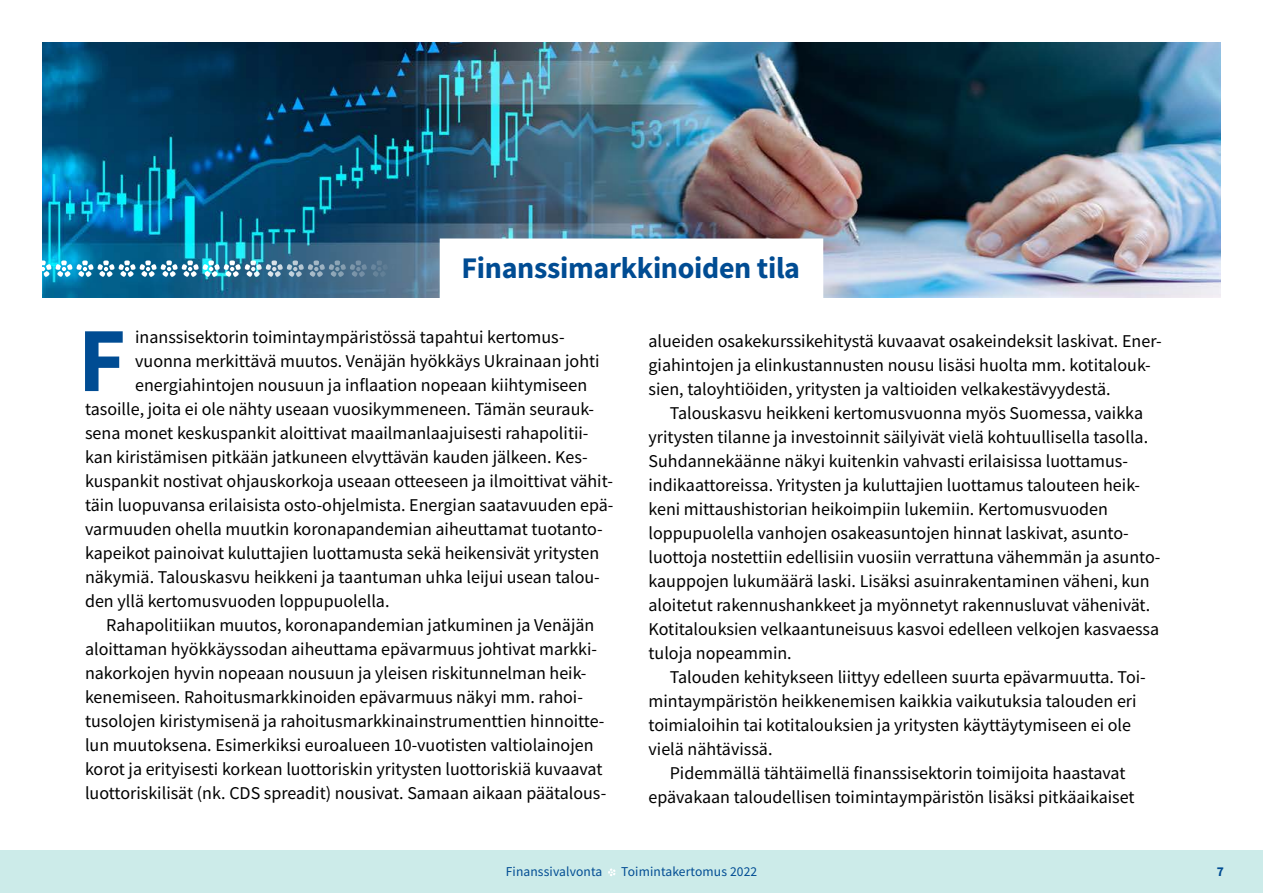
<style>
.page{position:relative;width:1263px;height:893px;background:#fff}
.page>*{position:absolute;margin:0;border:0;box-sizing:border-box;transform-origin:0 0}
.LEIPIS_1_kpl_ANG{font:700 91.65px "Source Sans Pro";color:#004c93}
.LEIPIS_1_kpl{font:700 30px "Source Sans Pro";letter-spacing:-.01em;color:#004c93}
.LEIPIS{font:18px/24px "Source Sans Pro";color:#000}
.LEIPIS_1_kpl_ANG-2{font:18px "Source Sans Pro";color:#000}
.t1{font:13.5px "Source Sans Pro";letter-spacing:.01em;color:#004c93}
.t2{font:700 13.5px "Source Sans Pro";color:#004c93}
</style>
<div class="page">
<div style="left:0;top:850px;width:1263px;height:43px;background:#ccebe9"></div>
<img style="left:43px;top:43px;width:1177px;height:255px">
<img style="left:43px;top:260px;width:397px;height:17px">
<div style="left:440px;top:239px;width:383px;height:60px;background:#fff"></div>
<svg style="left:608px;top:868px;width:7px;height:8px"></svg>
<p class="LEIPIS_1_kpl" style="left:461px;top:248px;width:340px">Finanssimarkkinoiden tila</p>
<p class="LEIPIS_1_kpl_ANG" style="left:78px;top:299px;width:50px">F</p>
<p class="LEIPIS_1_kpl_ANG-2" style="left:135px;top:326px;width:431px">inanssisektorin toimintaympäristössä tapahtui kertomus-</p>
<p class="LEIPIS_1_kpl_ANG-2" style="left:135px;top:350px;width:466px">vuonna merkittävä muutos. Venäjän hyökkäys Ukrainaan johti</p>
<p class="LEIPIS_1_kpl_ANG-2" style="left:135px;top:374px;width:454px">energiahintojen nousuun ja inflaation nopeaan kiihtymiseen</p>
<p class="LEIPIS_1_kpl_ANG-2" style="left:85px;top:398px;width:511px">tasoille, joita ei ole nähty useaan vuosikymmeneen. Tämän seurauk-</p>
<p class="LEIPIS_1_kpl_ANG-2" style="left:85px;top:422px;width:505px">sena monet keskuspankit aloittivat maailmanlaajuisesti rahapolitii-</p>
<p class="LEIPIS_1_kpl_ANG-2" style="left:85px;top:446px;width:504px">kan kiristämisen pitkään jatkuneen elvyttävän kauden jälkeen. Kes-</p>
<p class="LEIPIS_1_kpl_ANG-2" style="left:85px;top:470px;width:529px">kuspankit nostivat ohjauskorkoja useaan otteeseen ja ilmoittivat vähit-</p>
<p class="LEIPIS_1_kpl_ANG-2" style="left:85px;top:494px;width:530px">täin luopuvansa erilaisista osto-ohjelmista. Energian saatavuuden epä-</p>
<p class="LEIPIS_1_kpl_ANG-2" style="left:85px;top:518px;width:519px">varmuuden ohella muutkin koronapandemian aiheuttamat tuotanto-</p>
<p class="LEIPIS_1_kpl_ANG-2" style="left:85px;top:542px;width:516px">kapeikot painoivat kuluttajien luottamusta sekä heikensivät yritysten</p>
<p class="LEIPIS_1_kpl_ANG-2" style="left:85px;top:566px;width:516px">näkymiä. Talouskasvu heikkeni ja taantuman uhka leijui usean talou-</p>
<p class="LEIPIS_1_kpl_ANG-2" style="left:85px;top:590px;width:304px">den yllä kertomusvuoden loppupuolella.</p>
<p class="LEIPIS" style="left:85px;top:613px;width:521px;text-indent:21px">Rahapolitiikan muutos, koronapandemian jatkuminen ja Venäjän aloittaman hyökkäyssodan aiheuttama epävarmuus johtivat markki&shy;nakorkojen hyvin nopeaan nousuun ja yleisen riskitunnelman heik&shy;kenemiseen. Rahoitusmarkkinoiden epävarmuus näkyi mm. rahoi&shy;tusolojen kiristymisenä ja rahoitusmarkkinainstrumenttien hinnoitte&shy;lun muutoksena. Esimerkiksi euroalueen 10-vuotisten valtiolainojen korot ja erityisesti korkean luottoriskin yritysten luottoriskiä kuvaavat luottoriskilisät (nk. CDS spreadit) nousivat. Samaan aikaan päätalous-</p>
<p class="LEIPIS" style="left:648px;top:329px;width:515px">alueiden osakekurssikehitystä kuvaavat osakeindeksit laskivat. Ener&shy;giahintojen ja elinkustannusten nousu lisäsi huolta mm. kotitalouk&shy;sien, taloyhtiöiden, yritysten ja valtioiden velkakestävyydestä.</p>
<p class="LEIPIS" style="left:648px;top:401px;width:512px;text-indent:21px">Talouskasvu heikkeni kertomusvuonna myös Suomessa, vaikka yritysten tilanne ja investoinnit säilyivät vielä kohtuullisella tasolla.<br>Suhdannekäänne näkyi kuitenkin vahvasti erilaisissa luottamus&shy;indikaattoreissa. Yritysten ja kuluttajien luottamus talouteen heik&shy;keni mittaushistorian heikoimpiin lukemiin. Kertomusvuoden loppupuolella vanhojen osakeasuntojen hinnat laskivat, asunto&shy;luottoja nostettiin edellisiin vuosiin verrattuna vähemmän ja asunto&shy;kauppojen lukumäärä laski. Lisäksi asuinrakentaminen väheni, kun aloitetut rakennushankkeet ja myönnetyt rakennusluvat vähenivät.<br>Kotitalouksien velkaantuneisuus kasvoi edelleen velkojen kasvaessa tuloja nopeammin.</p>
<p class="LEIPIS" style="left:648px;top:665px;width:499px;text-indent:21px">Talouden kehitykseen liittyy edelleen suurta epävarmuutta. Toi&shy;mintaympäristön heikkenemisen kaikkia vaikutuksia talouden eri toimialoihin tai kotitalouksien ja yritysten käyttäytymiseen ei ole vielä nähtävissä.</p>
<p class="LEIPIS" style="left:648px;top:761px;width:488px;text-indent:21px">Pidemmällä tähtäimellä finanssisektorin toimijoita haastavat epävakaan taloudellisen toimintaympäristön lisäksi pitkäaikaiset</p>
<p class="t1" style="left:506px;top:863px;width:98px">Finanssivalvonta</p>
<p class="t1" style="left:621px;top:863px;width:137px">Toimintakertomus 2022</p>
<p class="t2" style="left:1217px;top:862px;width:9px">7</p>
</div>
